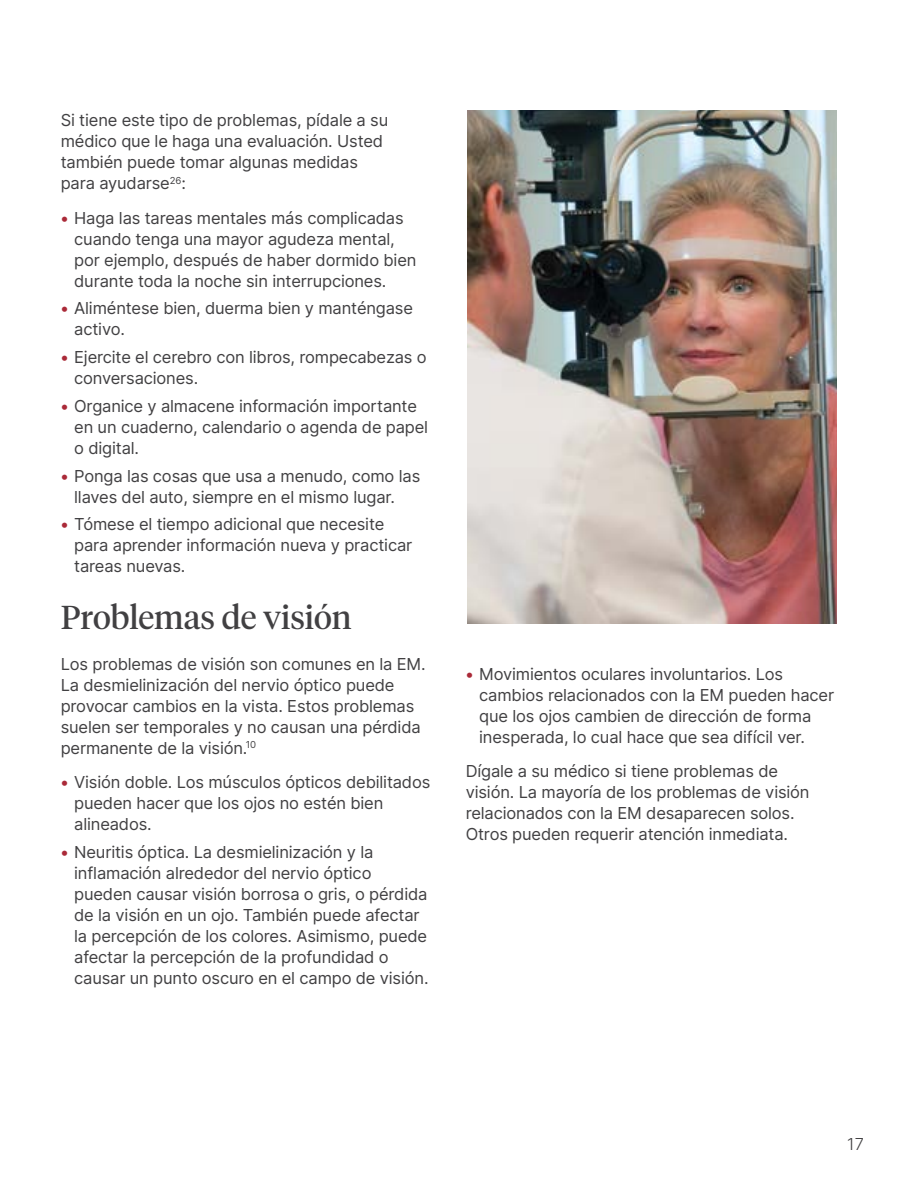
<style>
.page{position:relative;width:918px;height:1188px;background:#fff}
.page>*{position:absolute;margin:0;border:0;box-sizing:border-box;transform-origin:0 0}
._2nd_level_head{font:33px "Tiempos Headline";color:#414042}
.body_copy{font:16.5px/21px "Inter";letter-spacing:-.01em;color:#414042}
.t1{font:300 16.5px "Inter";color:#414042}
.s1{font-weight:700;color:#aa2a38}
</style>
<div class="page">
<img style="left:468px;top:110px;width:369px;height:513px">
<p class="body_copy" style="left:61px;top:109px;width:329px">Si tiene este tipo de problemas, pídale a su médico que le haga una evaluación. Usted también puede tomar algunas medidas para ayudarse<sup>26</sup>:</p>
<p class="body_copy" style="left:74px;top:207px;width:344px;text-indent:-14px"><span class="s1">•</span> Haga las tareas mentales más complicadas cuando tenga una mayor agudeza mental, por ejemplo, después de haber dormido bien durante toda la noche sin interrupciones.</p>
<p class="body_copy" style="left:74px;top:298px;width:340px;text-indent:-14px"><span class="s1">•</span> Aliméntese bien, duerma bien y manténgase activo.</p>
<p class="body_copy" style="left:74px;top:346px;width:354px;text-indent:-14px"><span class="s1">•</span> Ejercite el cerebro con libros, rompecabezas o conversaciones.</p>
<p class="body_copy" style="left:74px;top:395px;width:355px;text-indent:-14px"><span class="s1">•</span> Organice y almacene información importante en un cuaderno, calendario o agenda de papel o digital.</p>
<p class="body_copy" style="left:74px;top:465px;width:348px;text-indent:-14px"><span class="s1">•</span> Ponga las cosas que usa a menudo, como las llaves del auto, siempre en el mismo lugar.</p>
<p class="body_copy" style="left:74px;top:514px;width:340px;text-indent:-14px"><span class="s1">•</span> Tómese el tiempo adicional que necesite para aprender información nueva y practicar tareas nuevas.</p>
<p class="_2nd_level_head" style="left:61px;top:594px;width:292px">Problemas de visión</p>
<p class="body_copy" style="left:61px;top:653px;width:366px">Los problemas de visión son comunes en la EM.<br>La desmielinización del nervio óptico puede provocar cambios en la vista. Estos problemas suelen ser temporales y no causan una pérdida permanente de la visión.<sup>10</sup></p>
<p class="body_copy" style="left:74px;top:772px;width:358px;text-indent:-14px"><span class="s1">•</span> Visión doble. Los músculos ópticos debilitados pueden hacer que los ojos no estén bien alineados.</p>
<p class="body_copy" style="left:74px;top:841px;width:356px;text-indent:-14px"><span class="s1">•</span> Neuritis óptica. La desmielinización y la inflamación alrededor del nervio óptico pueden causar visión borrosa o gris, o pérdida de la visión en un ojo. También puede afectar la percepción de los colores. Asimismo, puede afectar la percepción de la profundidad o causar un punto oscuro en el campo de visión.</p>
<p class="body_copy" style="left:479px;top:663px;width:356px;text-indent:-14px"><span class="s1">•</span> Movimientos oculares involuntarios. Los cambios relacionados con la EM pueden hacer que los ojos cambien de dirección de forma inesperada, lo cual hace que sea difícil ver.</p>
<p class="body_copy" style="left:466px;top:760px;width:345px">Dígale a su médico si tiene problemas de visión. La mayoría de los problemas de visión relacionados con la EM desaparecen solos.<br>Otros pueden requerir atención inmediata.</p>
<p class="t1" style="left:847px;top:1132px;width:18px">17</p>
</div>
